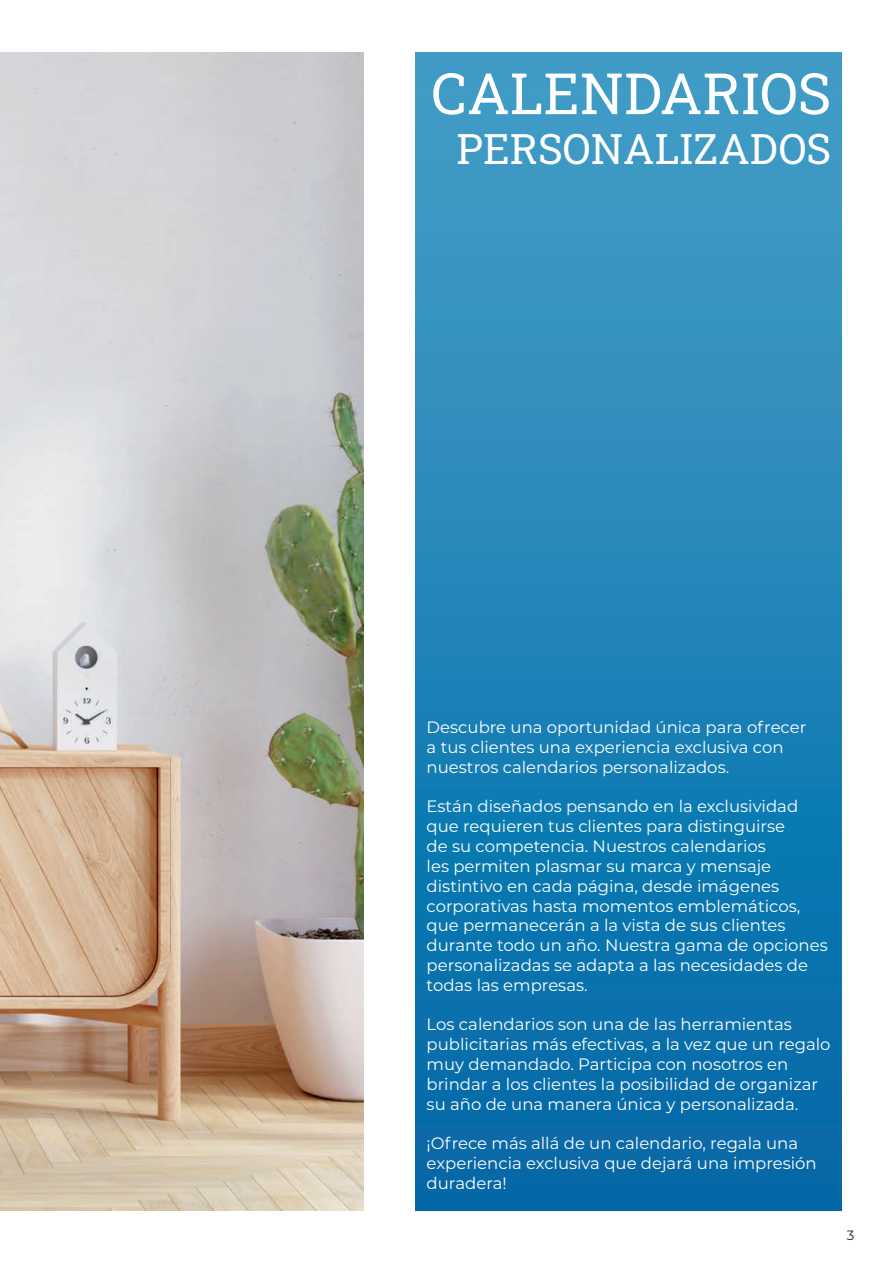
<style>
.page{position:relative;width:893px;height:1263px;background:#fff}
.page>*{position:absolute;margin:0;border:0;box-sizing:border-box;transform-origin:0 0}
.t1{font:57px "Roboto Slab";color:#fff}
.t2{font:42px "Roboto Slab";color:#fff}
.t3{font:16.5px/19.8px "Montserrat";color:#fff}
.t4{font:13.5px "Montserrat";color:#231f20}
</style>
<div class="page">
<div style="left:415px;top:52px;width:427px;height:1158px;background:linear-gradient(to bottom,#459fc8,#0067a7)"></div>
<img style="left:0;top:52px;width:363px;height:1158px">
<h1 class="t1" style="left:431px;top:54px;width:402px">CALENDARIOS</h1>
<h2 class="t2" style="left:456px;top:120px;width:376px">PERSONALIZADOS</h2>
<p class="t3" style="left:427px;top:717px;width:381px">Descubre una oportunidad única para ofrecer a tus clientes una experiencia exclusiva con nuestros calendarios personalizados.</p>
<p class="t3" style="left:427px;top:796px;width:403px">Están diseñados pensando en la exclusividad que requieren tus clientes para distinguirse<br>de su competencia. Nuestros calendarios<br>les permiten plasmar su marca y mensaje distintivo en cada página, desde imágenes corporativas hasta momentos emblemáticos, que permanecerán a la vista de sus clientes durante todo un año. Nuestra gama de opciones personalizadas se adapta a las necesidades de todas las empresas.</p>
<p class="t3" style="left:427px;top:1014px;width:405px">Los calendarios son una de las herramientas publicitarias más efectivas, a la vez que un regalo muy demandado. Participa con nosotros en brindar a los clientes la posibilidad de organizar su año de una manera única y personalizada.</p>
<p class="t3" style="left:427px;top:1133px;width:392px">¡Ofrece más allá de un calendario, regala una experiencia exclusiva que dejará una impresión duradera!</p>
<p class="t4" style="left:847px;top:1226px;width:9px">3</p>
</div>
